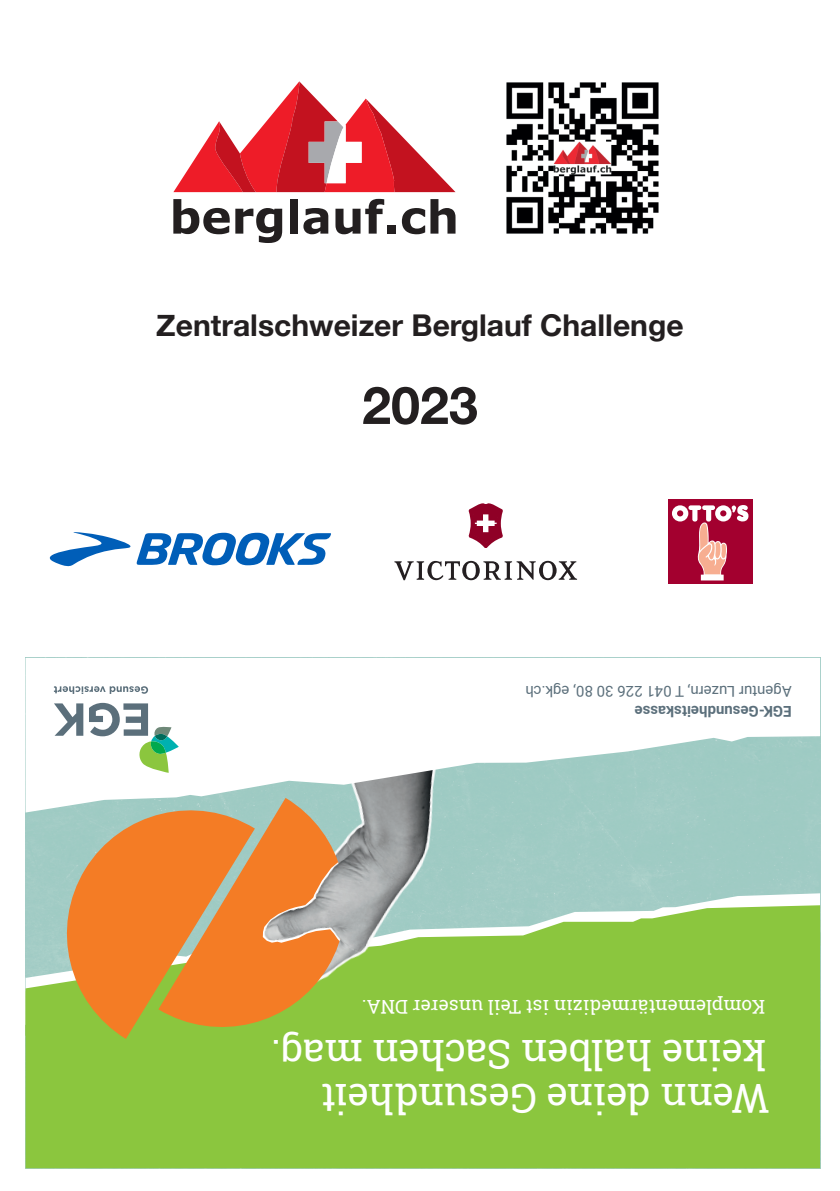
<style>
.page{position:relative;width:840px;height:1191px;background:#fff}
.page>*{position:absolute;margin:0;border:0;box-sizing:border-box;transform-origin:0 0}
.t1{font:700 52px "Helvetica Neue";color:#231f20}
.t2{font:40px/44px "Roboto Slab";letter-spacing:-.01em;color:#fff}
.t3{font:700 30px "Helvetica Neue";color:#231f20}
.t4{font:19px "Roboto Slab";letter-spacing:.005em;color:#fff}
.t5{font:15px "Roboto";color:#5b6f7b}
.t6{font:700 15px "Roboto";color:#5b6f7b}
</style>
<div class="page">
<svg style="left:173px;top:199px;width:56px;height:35px"></svg>
<svg style="left:235px;top:208px;width:47px;height:35px"></svg>
<div style="left:289px;top:199px;width:8px;height:35px;background:#231f20"></div>
<svg style="left:303px;top:208px;width:25px;height:26px"></svg>
<svg style="left:335px;top:199px;width:49px;height:35px"></svg>
<div style="left:387px;top:225px;width:8px;height:9px;background:#231f20"></div>
<svg style="left:401px;top:199px;width:54px;height:35px"></svg>
<svg style="left:173px;top:81px;width:282px;height:111px"></svg>
<img style="left:506px;top:82px;width:153px;height:152px">
<svg style="left:394px;top:503px;width:182px;height:77px"></svg>
<div style="left:667px;top:499px;width:85px;height:85px;background:#a3002f"></div>
<svg style="left:672px;top:505px;width:76px;height:75px"></svg>
<div style="left:26px;top:1035px;width:793px;height:133px;background:#8bc63e"></div>
<svg style="left:26px;top:893px;width:793px;height:12px;fill:#a2ccc5"></svg>
<svg style="left:26px;top:905px;width:793px;height:130px;background:#92c952"></svg>
<img style="left:209px;top:812px;width:276px;height:245px">
<svg style="left:158px;top:812px;width:204px;height:232px;background:#c0a24b"></svg>
<svg style="left:263px;top:862px;width:90px;height:81px;background:#d09a73"></svg>
<svg style="left:29px;top:686px;width:790px;height:126px"></svg>
<svg style="left:89px;top:703px;width:90px;height:70px"></svg>
<svg style="left:54px;top:703px;width:29px;height:32px"></svg>
<svg style="left:54px;top:686px;width:94px;height:8px"></svg>
<svg style="left:49px;top:793px;width:206px;height:246px;background:#d7984f"></svg>
<svg style="left:49px;top:532px;width:282px;height:35px"></svg>
<p class="t3" style="left:156px;top:301px;width:528px">Zentralschweizer Berglauf Challenge</p>
<h1 class="t1" style="left:362px;top:364px;width:117px">2023</h1>
<p class="t5" style="left:791px;top:702px;width:268px;rotate:-180deg">Agentur Luzern, T 041 226 30 80, egk.ch</p>
<p class="t6" style="left:791px;top:722px;width:158px;rotate:-180deg">EGK-Gesundheitskasse</p>
<p class="t4" style="left:764px;top:1019px;width:404px;rotate:-180deg">Komplementärmedizin ist Teil unserer DNA.</p>
<p class="t2" style="left:768px;top:1121px;width:499px;rotate:-180deg">Wenn deine Gesundheit keine halben Sachen mag.</p>
</div>
